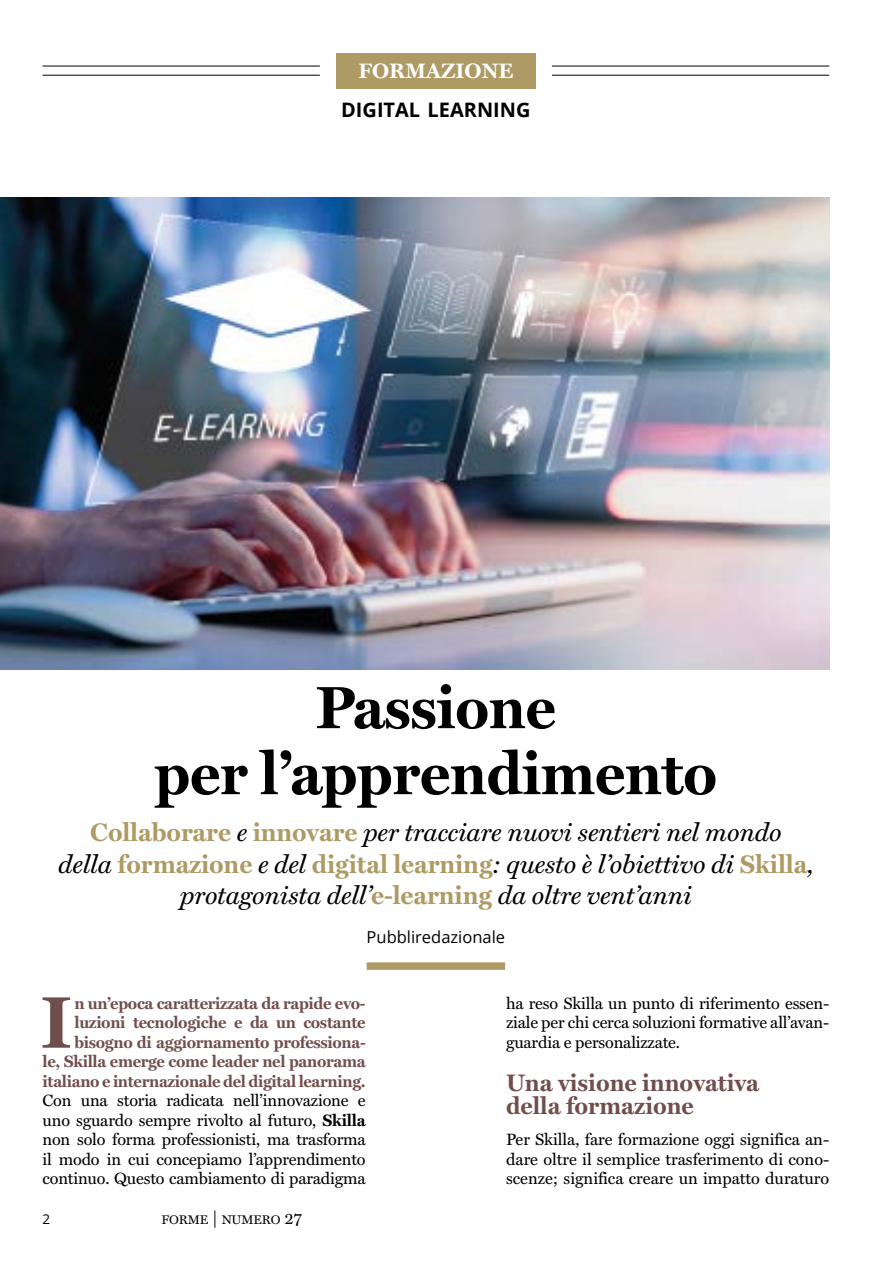
<style>
.page{position:relative;width:893px;height:1263px;background:#fff}
.page>*{position:absolute;margin:0;border:0;box-sizing:border-box;transform-origin:0 0}
.t1{font:700 73.65px "Miller Text";color:#704e4c}
.t2{font:700 60px/66px "Miller Text";letter-spacing:-.01em;color:#000;text-align:center}
.t3{font:italic 25.5px/31.5px "Miller Text";letter-spacing:-.005em;color:#000;text-align:center}
.t4{font:700 24px/22.5px "Miller Text";color:#704e4c}
.t5{font:700 21px "Miller Text";color:#fff}
.t6{font:700 19.95px "Open Sans";color:#000}
.t7{font:16.5px/19.5px "Miller Text";letter-spacing:-.01em;color:#000;text-align:justify}
.t8{font:700 16.5px/19.5px "Miller Text";letter-spacing:-.02em;color:#704e4c;text-align:right}
.t9{font:16.5px "Open Sans";color:#000}
.t10{font:13.5px "Open Sans";color:#000}
.t11{font:12.6px "Miller Text";letter-spacing:-.015em;color:#000}
.s1{font-weight:700;font-style:normal;color:#ae9a64}
.s2{font-weight:700}
.s3{font-size:18px}
.s4{font-size:16.5px}
</style>
<div class="page">
<div style="left:336px;top:53px;width:200px;height:35px;background:#ae9a64"></div>
<hr style="left:43px;top:75px;width:277px;height:1px;background:#000">
<hr style="left:43px;top:66px;width:277px;height:1px;background:#000">
<hr style="left:552px;top:75px;width:277px;height:1px;background:#000">
<hr style="left:552px;top:66px;width:277px;height:1px;background:#000">
<div style="left:367px;top:962px;width:138px;height:8px;background:#ae9a64"></div>
<img style="left:0;top:198px;width:829px;height:472px">
<p class="t5" style="left:358px;top:58px;width:156px">FORMAZIONE</p>
<p class="t6" style="left:341px;top:95px;width:191px">DIGITAL LEARNING</p>
<h2 class="t2" style="left:154px;top:674px;width:564px">Passione<br>per l’apprendimento</h2>
<h3 class="t3" style="left:58px;top:817px;width:757px"><span class="s1">Collaborare</span> e <span class="s1">innovare</span> per tracciare nuovi sentieri nel mondo<br>della <span class="s1">formazione</span> e del <span class="s1">digital learning</span>: questo è l’obiettivo di <span class="s1">Skilla</span>, protagonista dell’<span class="s1">e-learning</span> da oltre vent’anni</h3>
<p class="t9" style="left:367px;top:926px;width:140px">Pubbliredazionale</p>
<p class="t8" style="left:43px;top:993px;width:325px">n un’epoca caratterizzata da rapide evo&shy;luzioni tecnologiche e da un costante bisogno di aggiornamento professiona-<br>le, Skilla emerge come leader nel panorama italiano e internazionale del digital learning.</p>
<p class="t7" style="left:43px;top:1091px;width:325px">Con una storia radicata nell’innovazione e uno sguardo sempre rivolto al futuro, <span class="s2">Skilla </span>non solo forma professionisti, ma trasforma il modo in cui concepiamo l’apprendimento continuo. Questo cambiamento di paradigma</p>
<h1 class="t1" style="left:40px;top:979px;width:34px">I</h1>
<p class="t10" style="left:43px;top:1210px;width:9px">2</p>
<p class="t11" style="left:162px;top:1212px;width:142px">FORME <span class="s3">|</span> NUMERO <span class="s4">27</span></p>
<p class="t7" style="left:506px;top:993px;width:325px">ha reso Skilla un punto di riferimento essen&shy;ziale per chi cerca soluzioni formative all’avan&shy;guardia e personalizzate.</p>
<h3 class="t4" style="left:506px;top:1071px;width:255px">Una visione innovativa della formazione</h3>
<p class="t7" style="left:506px;top:1130px;width:325px">Per Skilla, fare formazione oggi significa an&shy;dare oltre il semplice trasferimento di cono&shy;scenze; significa creare un impatto duraturo</p>
</div>
